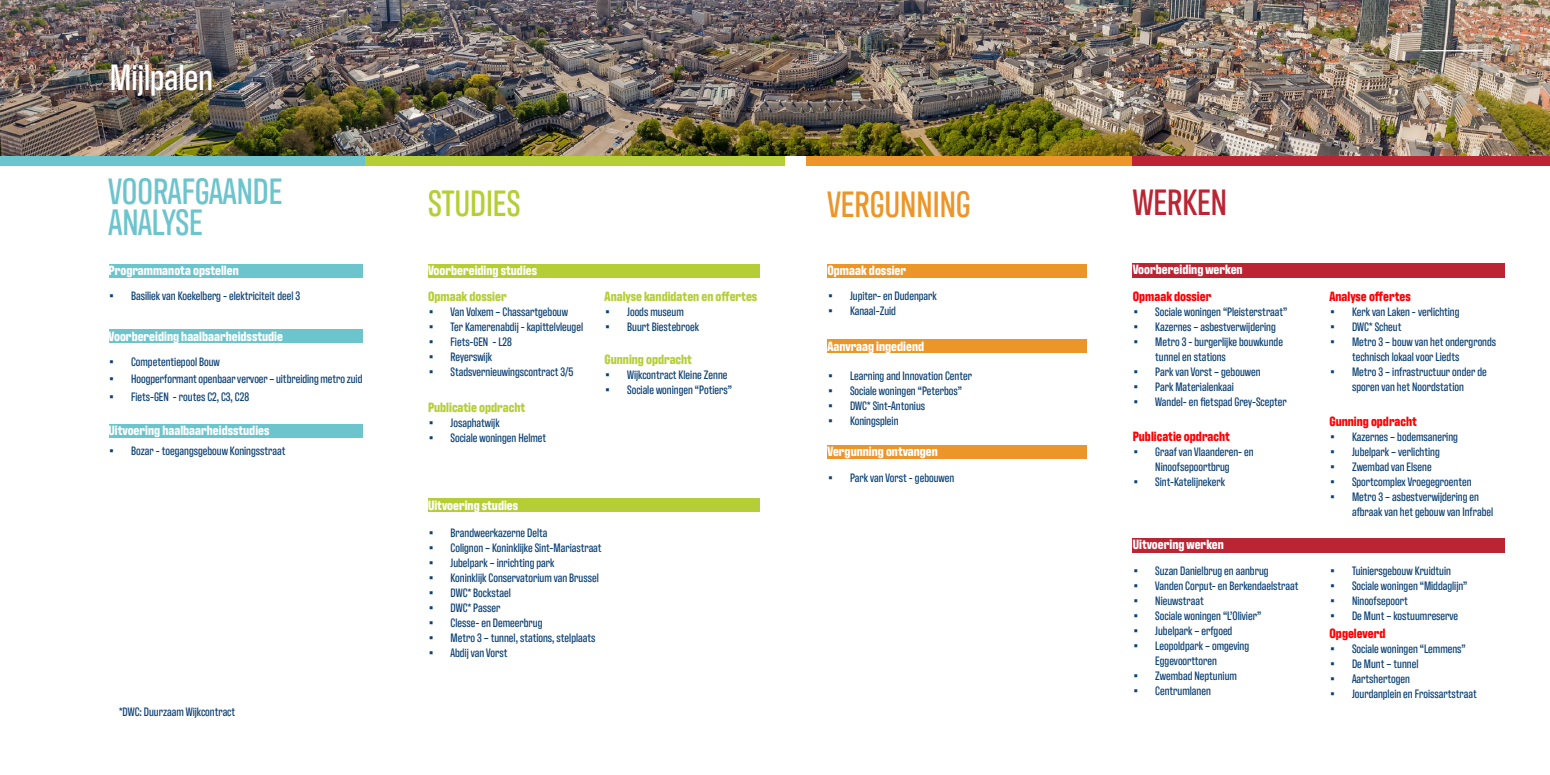
<style>
.page{position:relative;width:1550px;height:775px;background:#fff}
.page>*{position:absolute;margin:0;border:0;box-sizing:border-box;transform-origin:0 0}
.t1{font:500 37.5px/31.2px "Antarctican Headline";color:#6cc4cc}
.t2{font:500 37.5px "Antarctican Headline";color:#ec9528}
.t3{font:500 37.5px "Antarctican Headline";color:#fff}
.t4{font:500 37.5px "Antarctican Headline";color:#b6ce35}
.t5{font:500 37.5px "Antarctican Headline";color:#bb2432}
.t6{font:15px "Aaux Next";color:#fff}
.t7{font:700 13.75px "Antarctican Headline";color:#fff}
.t8{font:700 13.75px "Antarctican Headline";color:#b6ce35}
.t9{font:700 13.75px "Antarctican Headline";color:#f00}
.t10{font:500 12.5px/15px "Antarctican Headline";color:#0c4175}
</style>
<div class="page">
<div style="left:0;top:152px;width:391px;height:13px;background:#6cc4cc"></div>
<div style="left:365px;top:152px;width:419px;height:13px;background:#b6ce35"></div>
<div style="left:806px;top:152px;width:327px;height:13px;background:#ec9528"></div>
<div style="left:1133px;top:152px;width:417px;height:13px;background:#bb2432"></div>
<div style="left:828px;top:264px;width:260px;height:14px;background:#ec9528"></div>
<div style="left:828px;top:340px;width:260px;height:13px;background:#ec9528"></div>
<div style="left:828px;top:445px;width:260px;height:14px;background:#ec9528"></div>
<div style="left:1133px;top:538px;width:372px;height:15px;background:#bb2432"></div>
<div style="left:1133px;top:263px;width:372px;height:15px;background:#bb2432"></div>
<img style="left:0;top:0;width:1550px;height:155px">
<hr style="left:1422px;top:50px;width:61px;height:1px;background:#fff">
<div style="left:109px;top:330px;width:253px;height:13px;background:#6cc4cc"></div>
<div style="left:109px;top:424px;width:253px;height:14px;background:#6cc4cc"></div>
<div style="left:428px;top:264px;width:332px;height:14px;background:#b6ce35"></div>
<div style="left:428px;top:499px;width:332px;height:13px;background:#b6ce35"></div>
<div style="left:109px;top:264px;width:253px;height:14px;background:#6cc4cc"></div>
<h1 class="t3" style="left:110px;top:52px;width:105px">Mijlpalen</h1>
<h1 class="t1" style="left:109px;top:173px;width:175px">VOORAFGAANDE<br>ANALYSE</h1>
<p class="t7" style="left:109px;top:260px;width:132px">Programmanota opstellen</p>
<p class="t10" style="left:109px;top:287px;width:193px">• Basiliek van Koekelberg - elektriciteit deel 3</p>
<p class="t7" style="left:109px;top:326px;width:176px">Voorbereiding haalbaarheidsstudie</p>
<p class="t10" style="left:109px;top:353px;width:113px">• Competentiepool Bouw</p>
<p class="t10" style="left:109px;top:370px;width:255px">• Hoogperformant openbaar vervoer – uitbreiding metro zuid</p>
<p class="t10" style="left:109px;top:388px;width:142px">• Fiets-GEN - routes C2, C3, C28</p>
<p class="t7" style="left:109px;top:421px;width:162px">Uitvoering haalbaarheidsstudies</p>
<p class="t10" style="left:109px;top:442px;width:178px">• Bozar - toegangsgebouw Koningsstraat</p>
<p class="t10" style="left:119px;top:703px;width:118px">*DWC: Duurzaam Wijkcontract</p>
<h1 class="t4" style="left:428px;top:177px;width:94px">STUDIES</h1>
<p class="t7" style="left:428px;top:260px;width:111px">Voorbereiding studies</p>
<p class="t8" style="left:428px;top:286px;width:80px">Opmaak dossier</p>
<p class="t10" style="left:428px;top:303px;width:142px">• Van Volxem – Chassartgebouw</p>
<p class="t10" style="left:428px;top:318px;width:157px">• Ter Kamerenabdij - kapittelvleugel</p>
<p class="t10" style="left:428px;top:333px;width:85px">• Fiets-GEN - L28</p>
<p class="t10" style="left:428px;top:348px;width:66px">• Reyerswijk</p>
<p class="t10" style="left:428px;top:363px;width:147px">• Stadsvernieuwingscontract 3/5</p>
<p class="t8" style="left:428px;top:397px;width:99px">Publicatie opdracht</p>
<p class="t10" style="left:428px;top:414px;width:73px">• Josaphatwijk</p>
<p class="t10" style="left:428px;top:429px;width:120px">• Sociale woningen Helmet</p>
<p class="t8" style="left:605px;top:286px;width:154px">Analyse kandidaten en offertes</p>
<p class="t10" style="left:605px;top:303px;width:81px">• Joods museum</p>
<p class="t10" style="left:605px;top:318px;width:96px">• Buurt Biestebroek</p>
<p class="t8" style="left:605px;top:349px;width:89px">Gunning opdracht</p>
<p class="t10" style="left:605px;top:366px;width:124px">• Wijkcontract Kleine Zenne</p>
<p class="t10" style="left:605px;top:381px;width:129px">• Sociale woningen “Potiers”</p>
<p class="t7" style="left:428px;top:495px;width:92px">Uitvoering studies</p>
<p class="t10" style="left:428px;top:525px;width:121px">• Brandweerkazerne Delta</p>
<p class="t10" style="left:428px;top:540px;width:175px">• Colignon – Koninklijke Sint-Mariastraat</p>
<p class="t10" style="left:428px;top:555px;width:128px">• Jubelpark – inrichting park</p>
<p class="t10" style="left:428px;top:570px;width:172px">• Koninklijk Conservatorium van Brussel</p>
<p class="t10" style="left:428px;top:585px;width:84px">• DWC* Bockstael</p>
<p class="t10" style="left:428px;top:600px;width:74px">• DWC* Passer</p>
<p class="t10" style="left:428px;top:615px;width:116px">• Clesse- en Demeerbrug</p>
<p class="t10" style="left:428px;top:630px;width:169px">• Metro 3 – tunnel, stations, stelplaats</p>
<p class="t10" style="left:428px;top:645px;width:81px">• Abdij van Vorst</p>
<p class="t6" style="left:1503px;top:41px;width:9px">7</p>
<h1 class="t2" style="left:828px;top:179px;width:145px">VERGUNNING</h1>
<h1 class="t5" style="left:1133px;top:177px;width:96px">WERKEN</h1>
<p class="t7" style="left:828px;top:260px;width:80px">Opmaak dossier</p>
<p class="t10" style="left:828px;top:287px;width:111px">• Jupiter- en Dudenpark</p>
<p class="t10" style="left:828px;top:302px;width:70px">• Kanaal-Zuid</p>
<p class="t7" style="left:828px;top:336px;width:98px">Aanvraag ingediend</p>
<p class="t10" style="left:828px;top:367px;width:146px">• Learning and Innovation Center</p>
<p class="t10" style="left:828px;top:382px;width:136px">• Sociale woningen “Peterbos”</p>
<p class="t10" style="left:828px;top:397px;width:99px">• DWC* Sint-Antonius</p>
<p class="t10" style="left:828px;top:412px;width:73px">• Koningsplein</p>
<p class="t7" style="left:828px;top:441px;width:112px">Vergunning ontvangen</p>
<p class="t10" style="left:828px;top:469px;width:128px">• Park van Vorst - gebouwen</p>
<p class="t7" style="left:1133px;top:259px;width:111px">Voorbereiding werken</p>
<p class="t9" style="left:1133px;top:286px;width:80px">Opmaak dossier</p>
<p class="t10" style="left:1133px;top:303px;width:156px">• Sociale woningen “Pleisterstraat”</p>
<p class="t10" style="left:1133px;top:318px;width:145px">• Kazernes – asbestverwijdering</p>
<p class="t10" style="left:1155px;top:333px;width:129px;text-indent:-22px">• Metro 3 - burgerlijke bouwkunde tunnel en stations</p>
<p class="t10" style="left:1133px;top:363px;width:129px">• Park van Vorst – gebouwen</p>
<p class="t10" style="left:1133px;top:378px;width:102px">• Park Materialenkaai</p>
<p class="t10" style="left:1133px;top:393px;width:156px">• Wandel- en fietspad Grey-Scepter</p>
<p class="t9" style="left:1133px;top:426px;width:99px">Publicatie opdracht</p>
<p class="t10" style="left:1133px;top:443px;width:122px;text-align:center">• Graaf van Vlaanderen- en<br>Ninoofsepoortbrug</p>
<p class="t10" style="left:1133px;top:473px;width:94px">• Sint-Katelijnekerk</p>
<p class="t7" style="left:1133px;top:534px;width:92px">Uitvoering werken</p>
<p class="t10" style="left:1133px;top:562px;width:137px">• Suzan Danielbrug en aanbrug</p>
<p class="t10" style="left:1133px;top:577px;width:167px">• Vanden Corput- en Berkendaelstraat</p>
<p class="t10" style="left:1133px;top:592px;width:73px">• Nieuwstraat</p>
<p class="t10" style="left:1133px;top:607px;width:130px">• Sociale woningen “L’Olivier”</p>
<p class="t10" style="left:1133px;top:622px;width:101px">• Jubelpark – erfgoed</p>
<p class="t10" style="left:1155px;top:637px;width:95px;text-indent:-22px">• Leopoldpark – omgeving<br>Eggevoorttoren</p>
<p class="t10" style="left:1133px;top:667px;width:106px">• Zwembad Neptunium</p>
<p class="t10" style="left:1133px;top:682px;width:80px">• Centrumlanen</p>
<p class="t9" style="left:1330px;top:286px;width:83px">Analyse offertes</p>
<p class="t10" style="left:1330px;top:303px;width:132px">• Kerk van Laken - verlichting</p>
<p class="t10" style="left:1330px;top:318px;width:73px">• DWC* Scheut</p>
<p class="t10" style="left:1352px;top:333px;width:146px;text-indent:-22px">• Metro 3 – bouw van het ondergronds technisch lokaal voor Liedts</p>
<p class="t10" style="left:1330px;top:363px;width:159px;text-align:center">• Metro 3 – infrastructuur onder de sporen van het Noordstation</p>
<p class="t9" style="left:1330px;top:411px;width:89px">Gunning opdracht</p>
<p class="t10" style="left:1330px;top:428px;width:130px">• Kazernes – bodemsanering</p>
<p class="t10" style="left:1330px;top:443px;width:112px">• Jubelpark – verlichting</p>
<p class="t10" style="left:1330px;top:458px;width:104px">• Zwembad van Elsene</p>
<p class="t10" style="left:1330px;top:473px;width:144px">• Sportcomplex Vroegegroenten</p>
<p class="t10" style="left:1352px;top:488px;width:143px;text-indent:-22px">• Metro 3 – asbestverwijdering en afbraak van het gebouw van Infrabel</p>
<p class="t10" style="left:1330px;top:562px;width:123px">• Tuiniersgebouw Kruidtuin</p>
<p class="t10" style="left:1330px;top:577px;width:139px">• Sociale woningen “Middaglijn”</p>
<p class="t10" style="left:1330px;top:592px;width:80px">• Ninoofsepoort</p>
<p class="t10" style="left:1330px;top:607px;width:130px">• De Munt – kostuumreserve</p>
<p class="t9" style="left:1330px;top:623px;width:57px">Opgeleverd</p>
<p class="t10" style="left:1330px;top:640px;width:138px">• Sociale woningen “Lemmens”</p>
<p class="t10" style="left:1330px;top:655px;width:90px">• De Munt – tunnel</p>
<p class="t10" style="left:1330px;top:670px;width:82px">• Aartshertogen</p>
<p class="t10" style="left:1330px;top:685px;width:149px">• Jourdanplein en Froissartstraat</p>
</div>
